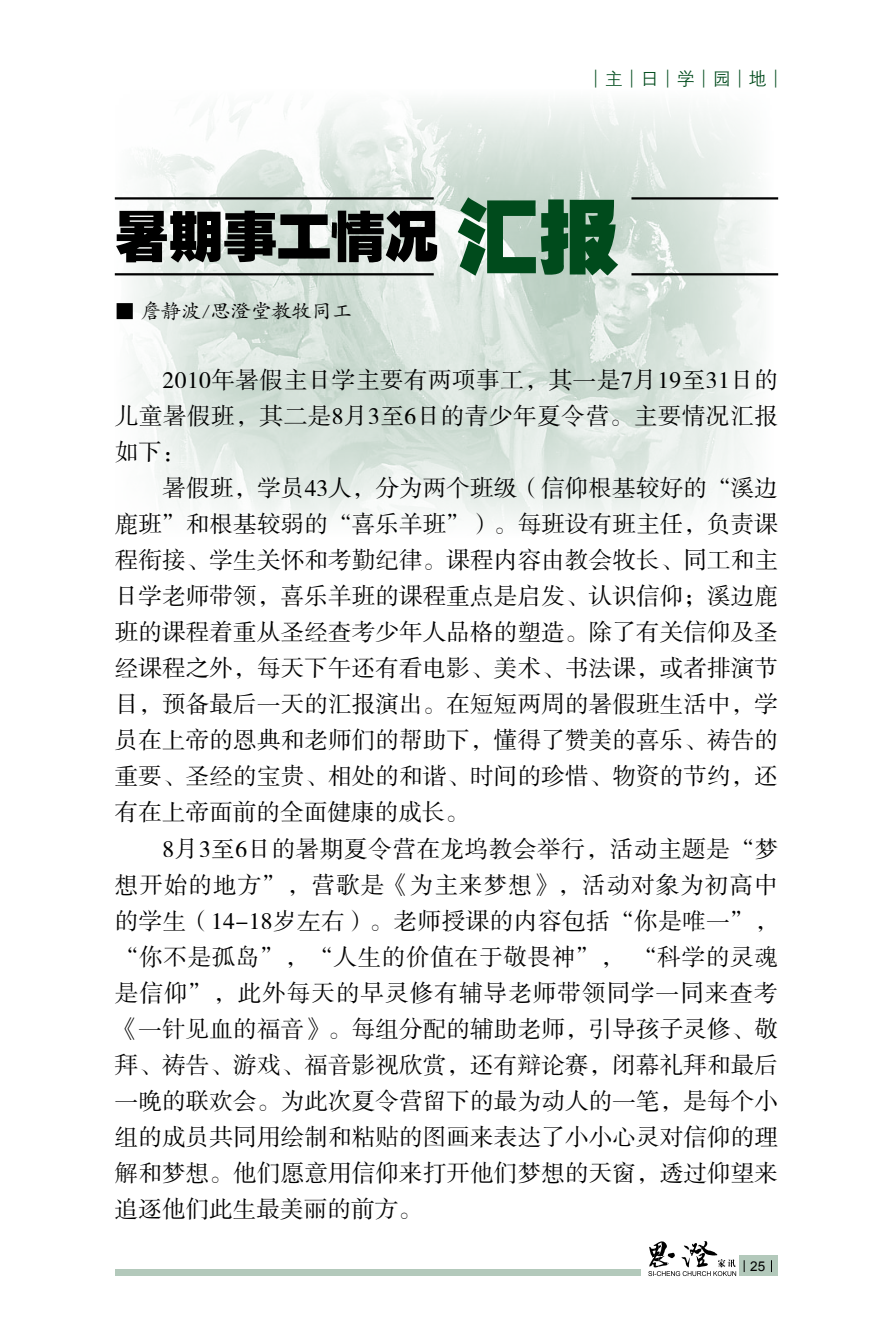
<style>
.page{position:relative;width:893px;height:1340px;background:#fff}
.page>*{position:absolute;margin:0;border:0;box-sizing:border-box;transform-origin:0 0}
.t1{font:54px "FZCCHJW GB1 0";color:#000}
.t2{font:23.62px/36px "FZSSK GBK1 0";letter-spacing:.005em;color:#000;text-align:justify}
.t3{font:20.25px "FZKTJW GB1 0";color:#000}
.t4{font:18px "FZZDXK GBK1 0";color:#004b1c}
.t5{font:13.5px "Arial";color:#000}
.s1{font-size:81px;color:#004b1c}
</style>
<div class="page">
<img style="left:115px;top:101px;width:659px;height:422px">
<hr style="left:115px;top:197px;width:319px;height:2px;background:#000">
<hr style="left:115px;top:273px;width:319px;height:2px;background:#000">
<hr style="left:631px;top:197px;width:147px;height:2px;background:#000">
<hr style="left:631px;top:273px;width:147px;height:2px;background:#000">
<svg style="left:648px;top:1241px;width:88px;height:34px"></svg>
<div style="left:739px;top:1255px;width:38px;height:20px;background:#b3c9bb"></div>
<div style="left:115px;top:1269px;width:526px;height:6px;background:#b3c9bb"></div>
<p class="t4" style="left:587px;top:69px;width:199px">│主│日│学│园│地│</p>
<h1 class="t1" style="left:115px;top:204px;width:505px">暑期事工情况 <span class="s1">汇报</span></h1>
<p class="t3" style="left:115px;top:301px;width:239px">■ 詹静波/思澄堂教牧同工</p>
<p class="t2" style="left:115px;top:363px;width:665px;text-indent:48px">2010年暑假主日学主要有两项事工，其一是7月19至31日的儿童暑假班，其二是8月3至6日的青少年夏令营。主要情况汇报如下：</p>
<p class="t2" style="left:115px;top:471px;width:665px;text-indent:48px">暑假班，学员43人，分为两个班级（信仰根基较好的“溪边鹿班”和根基较弱的“喜乐羊班”）。每班设有班主任，负责课程衔接、学生关怀和考勤纪律。课程内容由教会牧长、同工和主日学老师带领，喜乐羊班的课程重点是启发、认识信仰；溪边鹿班的课程着重从圣经查考少年人品格的塑造。除了有关信仰及圣经课程之外，每天下午还有看电影、美术、书法课，或者排演节目，预备最后一天的汇报演出。在短短两周的暑假班生活中，学员在上帝的恩典和老师们的帮助下，懂得了赞美的喜乐、祷告的重要、圣经的宝贵、相处的和谐、时间的珍惜、物资的节约，还有在上帝面前的全面健康的成长。</p>
<p class="t2" style="left:115px;top:831px;width:665px;text-indent:48px">8月3至6日的暑期夏令营在龙坞教会举行，活动主题是“梦想开始的地方”，营歌是《为主来梦想》，活动对象为初高中的学生（14-18岁左右）。老师授课的内容包括“你是唯一”，“你不是孤岛”，“人生的价值在于敬畏神”， “科学的灵魂是信仰”，此外每天的早灵修有辅导老师带领同学一同来查考《一针见血的福音》。每组分配的辅助老师，引导孩子灵修、敬拜、祷告、游戏、福音影视欣赏，还有辩论赛，闭幕礼拜和最后一晚的联欢会。为此次夏令营留下的最为动人的一笔，是每个小组的成员共同用绘制和粘贴的图画来表达了小小心灵对信仰的理解和梦想。他们愿意用信仰来打开他们梦想的天窗，透过仰望来追逐他们此生最美丽的前方。</p>
<p class="t5" style="left:750px;top:1257px;width:9px">25</p>
</div>
